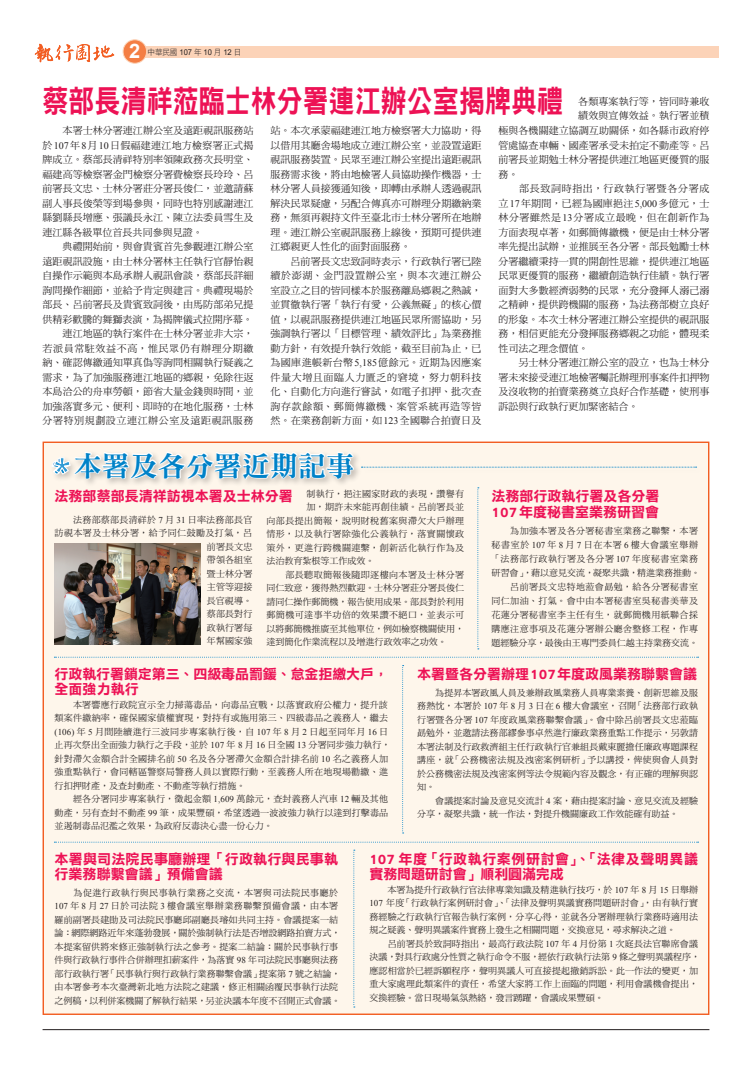
<style>
.page{position:relative;width:752px;height:1066px;background:#fff}
.page>*{position:absolute;margin:0;border:0;box-sizing:border-box;transform-origin:0 0}
.t1{font:31.2px "DF Hei Std W9";color:#ed1255;scale:.83 1}
.t2{font:28px "DF Ming Std W9";color:#0082c8}
.t3{font:700 20px "Arial";color:#fff}
.t4{font:14px/15px "DF Li Hei Std W7";color:#ed1255}
.t5{font:14px/15px "DF Li Hei Std W7";letter-spacing:.04em;color:#ed1255}
.t6{font:10px/14.5px "DF Ming Std W5";letter-spacing:.005em;color:#231f20}
.t7{font:10px "DF Ming Std W5";letter-spacing:.025em;color:#231f20}
.t8{font:10px "DF Ming Std W5";letter-spacing:.05em;color:#231f20}
.t9{font:10px "DF Ming Std W5";letter-spacing:.065em;color:#231f20}
.t10{font:9px/13.5px "DF Ming Std W5";letter-spacing:.015em;color:#231f20}
.t11{font:9px/14px "DF Ming Std W5";letter-spacing:.045em;color:#231f20}
.t12{font:8px "DF Hei Std W3";color:#231f20;scale:.95 1}
.s1{font-family:"Arial"}
.s2{font-family:"Times New Roman"}
</style>
<div class="page">
<hr style="left:43px;top:1029px;width:666px;height:1px;background:#231f20">
<div style="left:141px;top:46px;width:577px;height:12px;background:#fcd3b8"></div>
<div style="left:123px;top:40px;width:23px;height:23px;background:#f47e44;border-radius:50%"></div>
<div style="left:123px;top:39px;width:24px;height:25px;border:1px solid #fcd3b8;border-radius:50%"></div>
<svg style="left:35px;top:44px;width:79px;height:18px"></svg>
<div style="left:43px;top:441px;width:666px;height:574px;background:#fef6eb;border:1px solid #f25d21"></div>
<svg style="left:52px;top:452px;width:303px;height:29px"></svg>
<svg style="left:361px;top:467px;width:335px;height:1px"></svg>
<svg style="left:54px;top:657px;width:644px;height:1px"></svg>
<svg style="left:54px;top:842px;width:644px;height:1px"></svg>
<svg style="left:402px;top:665px;width:1px;height:168px"></svg>
<svg style="left:353px;top:850px;width:1px;height:157px"></svg>
<svg style="left:477px;top:487px;width:1px;height:162px"></svg>
<img style="left:55px;top:543px;width:146px;height:102px">
<h3 class="t3" style="left:129px;top:40px;width:13px">2</h3>
<p class="t12" style="left:147px;top:47px;width:100px">中華民國 <span class="s1">107</span> 年 <span class="s1">10</span> 月 <span class="s1">12</span> 日</p>
<h1 class="t1" style="left:43px;top:84px;width:628px">蔡部長清祥蒞臨士林分署連江辦公室揭牌典禮</h1>
<p class="t6" style="left:578px;top:94px;width:132px">各類專案執行等，皆同時兼收</p>
<p class="t6" style="left:578px;top:108px;width:132px">績效與宣傳效益。執行署並積</p>
<p class="t6" style="left:498px;top:123px;width:212px">極與各機關建立協調互助關係，如各縣市政府停</p>
<p class="t6" style="left:498px;top:137px;width:212px">管處協查車輛、國產署承受未拍定不動產等。呂</p>
<p class="t6" style="left:498px;top:152px;width:212px">前署長並期勉士林分署提供連江地區更優質的服</p>
<p class="t6" style="left:498px;top:166px;width:21px">務。</p>
<p class="t9" style="left:498px;top:183px;width:212px">　　部長致詞時指出，行政執行署暨各分署成</p>
<p class="t7" style="left:498px;top:197px;width:212px">立<span class="s2">17</span>年期間，已經為國庫挹注<span class="s2">5,000</span>多億元，士</p>
<p class="t8" style="left:498px;top:212px;width:212px">林分署雖然是<span class="s2">13</span>分署成立最晚，但在創新作為</p>
<p class="t6" style="left:498px;top:224px;width:212px">方面表現卓著，如郵簡傳繳機，便是由士林分署</p>
<p class="t6" style="left:498px;top:239px;width:212px">率先提出試辦，並推展至各分署。部長勉勵士林</p>
<p class="t6" style="left:498px;top:253px;width:212px">分署繼續秉持一貫的開創性思維，提供連江地區</p>
<p class="t6" style="left:498px;top:268px;width:212px">民眾更優質的服務，繼續創造執行佳績。執行署</p>
<p class="t6" style="left:498px;top:282px;width:212px">面對大多數經濟弱勢的民眾，充分發揮人溺己溺</p>
<p class="t6" style="left:498px;top:297px;width:212px">之精神，提供跨機關的服務，為法務部樹立良好</p>
<p class="t6" style="left:498px;top:311px;width:212px">的形象。本次士林分署連江辦公室提供的視訊服</p>
<p class="t6" style="left:498px;top:326px;width:212px">務，相信更能充分發揮服務鄉親之功能，體現柔</p>
<p class="t6" style="left:498px;top:340px;width:91px">性司法之理念價值。</p>
<p class="t6" style="left:498px;top:355px;width:212px">　　另士林分署連江辦公室的設立，也為士林分</p>
<p class="t6" style="left:498px;top:369px;width:212px">署未來接受連江地檢署囑託辦理刑事案件扣押物</p>
<p class="t6" style="left:498px;top:384px;width:212px">及沒收物的拍賣業務奠立良好合作基礎，使刑事</p>
<p class="t6" style="left:498px;top:398px;width:141px">訴訟與行政執行更加緊密結合。</p>
<p class="t6" style="left:43px;top:123px;width:212px">　　本署士林分署連江辦公室及遠距視訊服務站於<span class="s2">107</span>年<span class="s2">8</span>月<span class="s2">10</span>日假福建連江地方檢察署正式揭牌成立。蔡部長清祥特別率領陳政務次長明堂、福建高等檢察署金門檢察分署費檢察長玲玲、呂前署長文忠、士林分署莊分署長俊仁，並邀請蘇副人事長俊榮等到場參與，同時也特別感謝連江縣劉縣長增應、張議長永江、陳立法委員雪生及連江縣各級單位首長共同參與見證。<br>　　典禮開始前，與會貴賓首先參觀連江辦公室遠距視訊設施，由士林分署林主任執行官靜怡親自操作示範與本島承辦人視訊會談，蔡部長詳細詢問操作細節，並給予肯定與建言。典禮現場於部長、呂前署長及貴賓致詞後，由馬防部弟兄提供精彩歡騰的舞獅表演，為揭牌儀式拉開序幕。　　連江地區的執行案件在士林分署並非大宗，若派員常駐效益不高，惟民眾仍有辦理分期繳納、確認傳繳通知單真偽等詢問相關執行疑義之需求，為了加強服務連江地區的鄉親，免除往返本島洽公的舟車勞頓，節省大量金錢與時間，並加強落實多元、便利、即時的在地化服務，士林分署特別規劃設立連江辦公室及遠距視訊服務</p>
<p class="t6" style="left:270px;top:123px;width:212px">站。本次承蒙福建連江地方檢察署大力協助，得以借用其廳舍場地成立連江辦公室，並設置遠距視訊服務裝置。民眾至連江辦公室提出遠距視訊服務需求後，將由地檢署人員協助操作機器，士林分署人員接獲通知後，即轉由承辦人透過視訊解決民眾疑慮，另配合傳真亦可辦理分期繳納業務，無須再親持文件至臺北市士林分署所在地辦理。連江辦公室視訊服務上線後，預期可提供連江鄉親更人性化的面對面服務。<br>　　呂前署長文忠致詞時表示，行政執行署已陸續於澎湖、金門設置辦公室，與本次連江辦公室設立之目的皆同樣本於服務離島鄉親之熱誠，並貫徹執行署「執行有愛，公義無礙」的核心價值，以視訊服務提供連江地區民眾所需協助，另強調執行署以「目標管理、績效評比」為業務推動方針，有效提升執行效能，截至目前為止，已為國庫進帳新台幣<span class="s2">5,185</span>億餘元。近期為因應案件量大增且面臨人力匱乏的窘境，努力朝科技化、自動化方向進行嘗試，如電子扣押、批次查詢存款餘額、郵簡傳繳機、案管系統再造等皆然。在業務創新方面，如<span class="s2">123</span>全國聯合拍賣日及</p>
<h2 class="t2" style="left:74px;top:450px;width:281px">本署及各分署近期記事</h2>
<p class="t10" style="left:306px;top:487px;width:159px">制執行，挹注國家財政的表現，讚譽有</p>
<p class="t10" style="left:306px;top:500px;width:159px">加，期許未來能再創佳績。呂前署長並</p>
<p class="t11" style="left:266px;top:513px;width:199px">向部長提出簡報，說明財稅舊案與滯欠大戶辦理</p>
<p class="t11" style="left:266px;top:527px;width:199px">情形，以及執行署除強化公義執行，落實關懷政</p>
<p class="t11" style="left:266px;top:540px;width:199px">策外，更進行跨機關連繫，創新活化執行作為及</p>
<p class="t10" style="left:266px;top:554px;width:109px">法治教育紮根等工作成效。</p>
<p class="t11" style="left:266px;top:567px;width:199px">　　部長聽取簡報後隨即逐樓向本署及士林分署</p>
<p class="t10" style="left:266px;top:581px;width:199px">同仁致意，獲得熱烈歡迎。士林分署莊分署長俊仁</p>
<p class="t10" style="left:266px;top:595px;width:199px">請同仁操作郵簡機，報告使用成果。部長對於利用</p>
<p class="t11" style="left:266px;top:608px;width:199px">郵簡機可達事半功倍的效果讚不絕口，並表示可</p>
<p class="t10" style="left:266px;top:622px;width:199px">以將郵簡機推廣至其他單位，例如檢察機關使用，</p>
<p class="t10" style="left:266px;top:635px;width:181px">達到簡化作業流程以及增進行政效率之功效。</p>
<h3 class="t4" style="left:55px;top:488px;width:239px">法務部蔡部長清祥訪視本署及士林分署</h3>
<p class="t10" style="left:55px;top:513px;width:199px;text-align:right">　　法務部蔡部長清祥於 <span class="s2">7</span> 月 <span class="s2">31</span> 日率法務部長官訪視本署及士林分署，給予同仁鼓勵及打氣，呂前署長文忠<br>帶領各組室<br>暨士林分署<br>主管等迎接<br>長官視導。<br>蔡部長對行<br>政執行署每<br>年幫國家強</p>
<h3 class="t4" style="left:491px;top:488px;width:169px;line-height:15.5px">法務部行政執行署及各分署<br>107年度秘書室業務研習會</h3>
<p class="t11" style="left:491px;top:523px;width:210px">　　為加強本署及各分署秘書室業務之聯繫，本署秘書室於 <span class="s2">107</span> 年 <span class="s2">8</span> 月 <span class="s2">7</span> 日在本署 <span class="s2">6</span> 樓大會議室舉辦「法務部行政執行署及各分署 <span class="s2">107</span> 年度秘書室業務研習會」，藉以意見交流，凝聚共識，精進業務推動。　　呂前署長文忠特地蒞會勗勉，給各分署秘書室同仁加油、打氣。會中由本署秘書室吳秘書美華及花蓮分署秘書室李主任有生，就郵簡機用紙聯合採購應注意事項及花蓮分署辦公廳舍整修工程，作專題經驗分享，最後由王專門委員仁越主持業務交流。</p>
<h3 class="t4" style="left:417px;top:666px;width:281px">本署暨各分署辦理107年度政風業務聯繫會議</h3>
<p class="t10" style="left:417px;top:685px;width:282px">　　為提昇本署政風人員及兼辦政風業務人員專業素養、創新思維及服務熱忱，本署於 <span class="s2">107</span> 年 <span class="s2">8</span> 月 <span class="s2">3</span> 日在 <span class="s2">6</span> 樓大會議室，召開「法務部行政執行署暨各分署 <span class="s2">107</span> 年度政風業務聯繫會議」。會中除呂前署長文忠蒞臨勗勉外，並邀請法務部繆參事卓然進行廉政業務重點工作提示，另敦請本署法制及行政救濟組主任行政執行官兼組長戴東麗擔任廉政專題課程講座，就「公務機密法規及洩密案例研析」予以講授，俾使與會人員對於公務機密法規及洩密案例等法令規範內容及觀念，有正確的理解與認知。<br>　　會議提案討論及意見交流計 <span class="s2">4</span> 案，藉由提案討論、意見交流及經驗分享，凝聚共識，統一作法，對提升機關廉政工作效能確有助益。</p>
<h3 class="t4" style="left:55px;top:666px;width:335px">行政執行署鎖定第三、四級毒品罰鍰、怠金拒繳大戶，全面強力執行</h3>
<p class="t10" style="left:55px;top:698px;width:337px">　　本署響應行政院宣示全力掃蕩毒品，向毒品宣戰，以落實政府公權力，提升該類案件繳納率，確保國家債權實現，對持有或施用第三、四級毒品之義務人，繼去<span class="s2">(106)</span> 年 <span class="s2">5</span> 月間陸續進行三波同步專案執行後，自 <span class="s2">107</span> 年 <span class="s2">8</span> 月 <span class="s2">2</span> 日起至同年月 <span class="s2">16</span> 日止再次祭出全面強力執行之手段，並於 <span class="s2">107</span> 年 <span class="s2">8</span> 月 <span class="s2">16</span> 日全國 <span class="s2">13</span> 分署同步強力執行，針對滯欠金額合計全國排名前 <span class="s2">50</span> 名及各分署滯欠金額合計排名前 <span class="s2">10</span> 名之義務人加強重點執行，會同轄區警察局警務人員以實際行動，至義務人所在地現場勸繳、進行扣押財產，及查封動產、不動產等執行措施。<br>　　經各分署同步專案執行，徵起金額 <span class="s2">1,609</span> 萬餘元，查封義務人汽車 <span class="s2">12</span> 輛及其他動產，另有查封不動產 <span class="s2">99</span> 筆，成果豐碩，希望透過一波波強力執行以達到打擊毒品並遏制毒品氾濫之效果，為政府反毒決心盡一份心力。</p>
<h3 class="t4" style="left:55px;top:851px;width:285px">本署與司法院民事廳辦理「行政執行與民事執行業務聯繫會議」預備會議</h3>
<p class="t10" style="left:55px;top:885px;width:287px">　　為促進行政執行與民事執行業務之交流，本署與司法院民事廳於<span class="s2">107</span> 年 <span class="s2">8</span> 月 <span class="s2">27</span> 日於司法院 <span class="s2">3</span> 樓會議室舉辦業務聯繫預備會議，由本署羅前副署長建勛及司法院民事廳邱副廳長璿如共同主持。會議提案一結論：網際網路近年來蓬勃發展，關於強制執行法是否增設網路拍賣方式，本提案留供將來修正強制執行法之參考。提案二結論：關於民事執行事件與行政執行事件合併辦理扣薪案件，為落實 <span class="s2">98</span> 年司法院民事廳與法務部行政執行署「民事執行與行政執行業務聯繫會議」提案第 <span class="s2">7</span> 號之結論，由本署參考本次臺灣新北地方法院之建議，修正相關函覆民事執行法院之例稿，以利併案機關了解執行結果，另並決議本年度不召開正式會議。</p>
<h3 class="t5" style="left:369px;top:851px;width:330px">107 年度「行政執行案例研討會」、「法律及聲明異議實務問題研討會」順利圓滿完成</h3>
<p class="t10" style="left:369px;top:883px;width:332px">　　本署為提升行政執行官法律專業知識及精進執行技巧，於 <span class="s2">107</span> 年 <span class="s2">8</span> 月 <span class="s2">15</span> 日舉辦<span class="s2">107</span> 年度「行政執行案例研討會」、「法律及聲明異議實務問題研討會」，由有執行實務經驗之行政執行官報告執行案例，分享心得，並就各分署辦理執行業務時適用法規之疑義、聲明異議案件實務上發生之相關問題，交換意見，尋求解決之道。<br>　　呂前署長於致詞時指出，最高行政法院 <span class="s2">107</span> 年 <span class="s2">4</span> 月份第 <span class="s2">1</span> 次庭長法官聯席會議決議，對具行政處分性質之執行命令不服，經依行政執行法第 <span class="s2">9</span> 條之聲明異議程序，應認相當於已經訴願程序，聲明異議人可直接提起撤銷訴訟。此一作法的變更，加重大家處理此類案件的責任，希望大家將工作上面臨的問題，利用會議機會提出，交換經驗。當日現場氣氛熱絡，發言踴躍，會議成果豐碩。</p>
</div>
